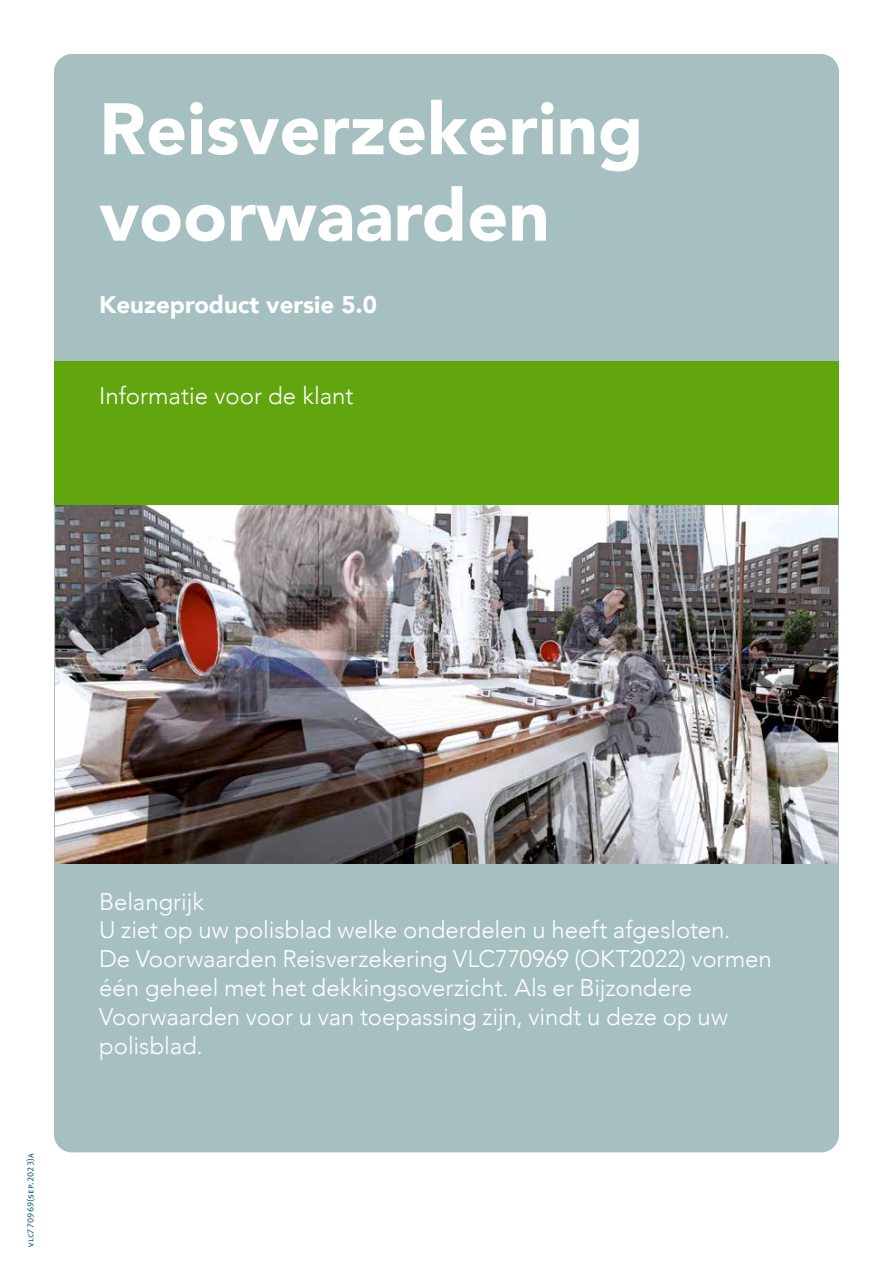
<style>
.page{position:relative;width:893px;height:1263px;background:#fff}
.page>*{position:absolute;margin:0;border:0;box-sizing:border-box;transform-origin:0 0}
.t1{font:900 72px/86.4px "Avenir";color:#fff}
.t2{font:300 24px/28.8px "Avenir";color:#fff}
.t3{font:900 24px "Avenir";color:#fff}
.t4{font:9px "Meta OT Norm";letter-spacing:.02em;color:#004d71}
</style>
<div class="page">
<div style="left:54px;top:54px;width:785px;height:1098px;background:#a6c0c1;border-radius:18px"></div>
<img style="left:55px;top:505px;width:782px;height:358px">
<div style="left:54px;top:361px;width:785px;height:144px;background:#61a60e"></div>
<h1 class="t1" style="left:99px;top:84px;width:546px">Reisverzekering voorwaarden</h1>
<p class="t3" style="left:99px;top:284px;width:279px">Keuzeproduct versie 5.0</p>
<p class="t2" style="left:99px;top:381px;width:256px">Informatie voor de klant</p>
<p class="t4" style="left:25px;top:1247px;width:95px;rotate:-90deg">VLC770969(sep.2023)a</p>
<p class="t2" style="left:99px;top:887px;width:674px">Belangrijk<br>U ziet op uw polisblad welke onderdelen u heeft afgesloten.<br>De Voorwaarden Reisverzekering VLC770969 (OKT2022) vormen één geheel met het dekkingsoverzicht. Als er Bijzondere Voorwaarden voor u van toepassing zijn, vindt u deze op uw polisblad.</p>
</div>
